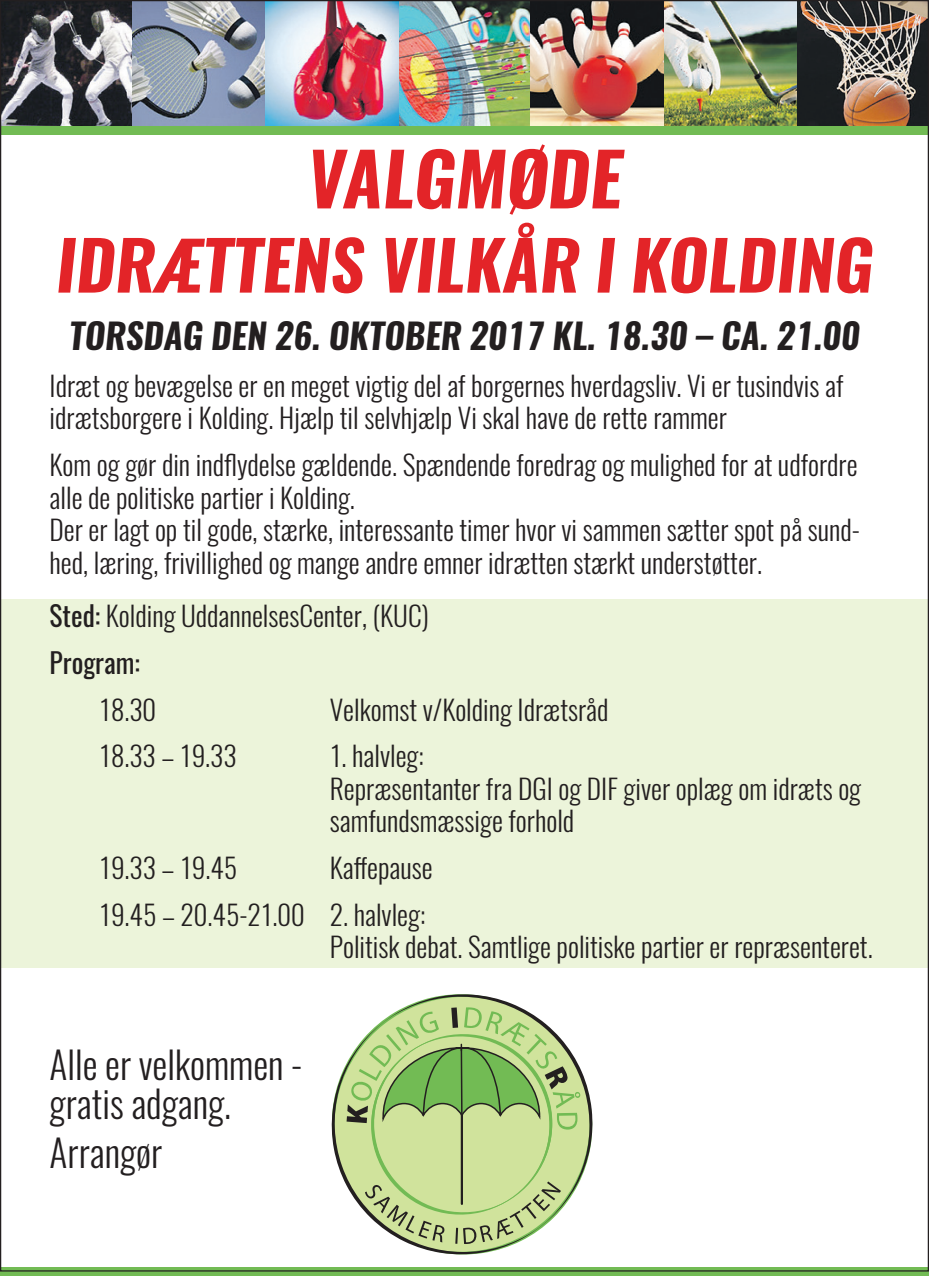
<style>
.page{position:relative;width:929px;height:1276px;background:#fff}
.page>*{position:absolute;margin:0;border:0;box-sizing:border-box;transform-origin:0 0}
.t1{font:italic 700 72.5px "Oswald";color:#e32428}
.t2{font:italic 700 67.5px "Oswald";color:#e32428}
.t3{font:300 37.5px/39px "Oswald";color:#231f20}
.t4{font:italic 700 35px "Oswald";color:#231f20}
.t5{font:300 27.5px/32.5px "Oswald";color:#231f20}
.s1{font-weight:400}
</style>
<div class="page">
<div style="left:0;top:599px;width:928px;height:368px;background:#ecf4da"></div>
<svg style="left:331px;top:994px;width:262px;height:260px"></svg>
<svg style="left:346px;top:1007px;width:234px;height:237px;background:#bad392"></svg>
<img style="left:2px;top:2px;width:924px;height:124px">
<div style="left:0;top:126px;width:928px;height:9px;background:#72bb54"></div>
<svg style="left:0;top:1267px;width:928px;height:9px;background:#66a44c"></svg>
<h1 class="t1" style="left:307px;top:128px;width:316px">VALGMØDE</h1>
<h2 class="t2" style="left:56px;top:218px;width:814px">IDRÆTTENS VILKÅR I KOLDING</h2>
<p class="t4" style="left:69px;top:311px;width:95px">TORSDAG</p>
<p class="t4" style="left:211px;top:311px;width:650px">DEN 26. OKTOBER 2017 KL. 18.30 – CA. 21.00</p>
<p class="t5" style="left:50px;top:369px;width:795px">Idræt og bevægelse er en meget vigtig del af borgernes hverdagsliv. Vi er tusindvis af idrætsborgere i Kolding. Hjælp til selvhjælp Vi skal have de rette rammer</p>
<p class="t5" style="left:50px;top:449px;width:811px">Kom og gør din indflydelse gældende. Spændende foredrag og mulighed for at udfordre alle de politiske partier i Kolding.<br>Der er lagt op til gode, stærke, interessante timer hvor vi sammen sætter spot på sund&shy;hed, læring, frivillighed og mange andre emner idrætten stærkt understøtter.</p>
<p class="t5" style="left:50px;top:593px;width:380px;line-height:46.8px"><span class="s1">Sted:</span> Kolding UddannelsesCenter, (KUC)<br><span class="s1">Program:</span></p>
<p class="t5" style="left:99px;top:693px;width:58px">18.30</p>
<p class="t5" style="left:330px;top:693px;width:280px">Velkomst v/Kolding Idrætsråd</p>
<p class="t5" style="left:99px;top:740px;width:139px">18.33 – 19.33</p>
<p class="t5" style="left:330px;top:740px;width:532px">1. halvleg:<br>Repræsentanter fra DGI og DIF giver oplæg om idræts og samfundsmæssige forhold</p>
<p class="t5" style="left:99px;top:852px;width:139px">19.33 – 19.45</p>
<p class="t5" style="left:99px;top:844px;width:335px;line-height:46.8px;text-align:right">Kaffepause<br>19.45 – 20.45-21.00 2. halvleg:</p>
<p class="t5" style="left:330px;top:931px;width:544px">Politisk debat. Samtlige politiske partier er repræsenteret.</p>
<h3 class="t3" style="left:50px;top:1045px;width:254px">Alle er velkommen - gratis adgang.</h3>
<h3 class="t3" style="left:50px;top:1133px;width:114px">Arrangør</h3>
</div>
